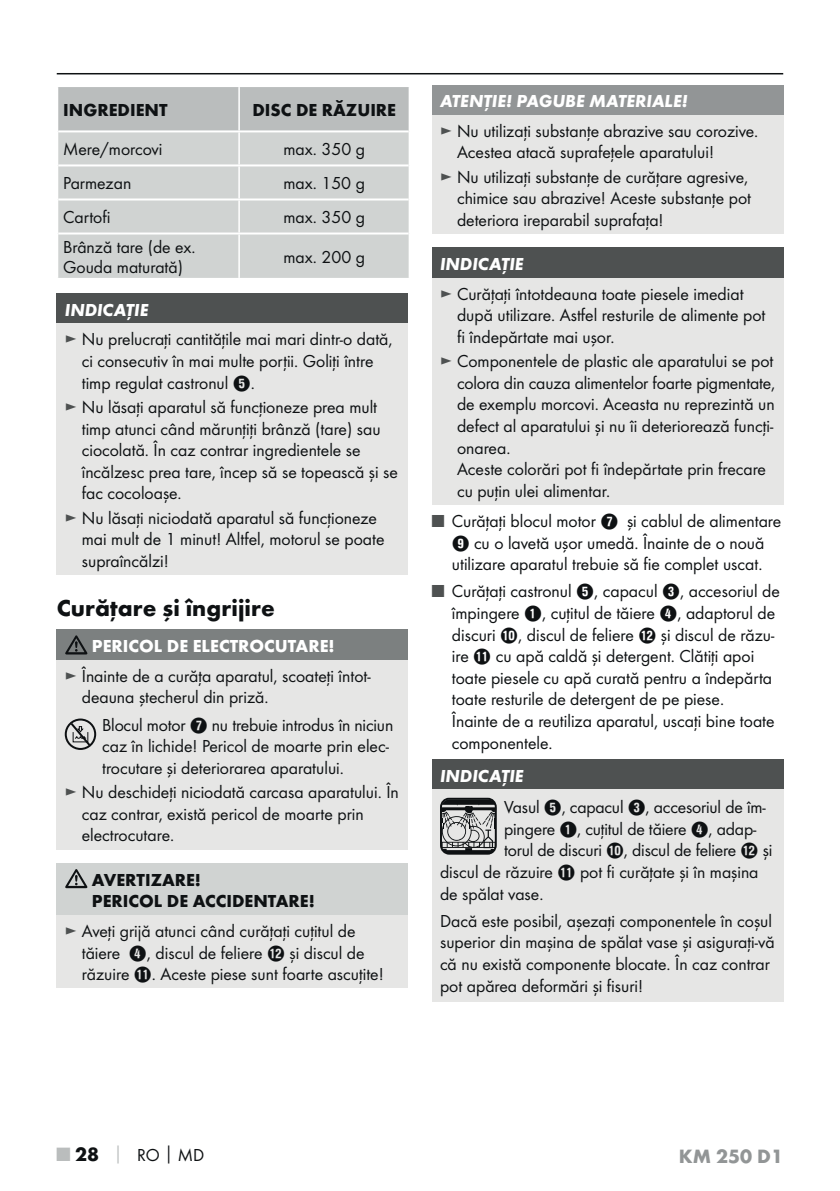
<style>
.page{position:relative;width:840px;height:1191px;background:#fff}
.page>*{position:absolute;margin:0;border:0;box-sizing:border-box;transform-origin:0 0}
.t1{font:700 24px "Futura";color:#0e1113}
.t2{font:700 20px "Futura";color:#929596}
.t3{font:18px/21.6px "Futura Boo";color:#0e1113}
.t4{font:700 18px/21.6px "Futura";color:#0e1113}
.t5{font:italic 700 18px "Futura";color:#fff}
.t6{font:700 18px "Futura";color:#fff}
.s1{color:#4e5151}
.s2{font-family:"Hako PI Nummern"}
.s3{font-family:"Futura";font-weight:700;font-size:20px;color:#babdbd}
.s4{font-family:"Futura";font-weight:700;font-size:20px}
.s5{font-family:"Futura";font-weight:700;color:#babdbd}
.s6{font-family:"Futura";font-weight:700}
</style>
<div class="page">
<hr style="left:57px;top:73px;width:725px;height:1px;background:#0e1113">
<div style="left:58px;top:87px;width:350px;height:43px;background:#babdbd"></div>
<div style="left:58px;top:132px;width:350px;height:146px;background:#d0d3d2"></div>
<hr style="left:58px;top:164px;width:350px;height:2px;background:#fff">
<hr style="left:58px;top:198px;width:350px;height:2px;background:#fff">
<hr style="left:58px;top:232px;width:350px;height:2px;background:#fff">
<hr style="left:238px;top:87px;width:2px;height:43px;background:#fff">
<hr style="left:238px;top:132px;width:2px;height:32px;background:#fff">
<hr style="left:238px;top:166px;width:2px;height:32px;background:#fff">
<hr style="left:238px;top:200px;width:2px;height:32px;background:#fff">
<hr style="left:238px;top:234px;width:2px;height:44px;background:#fff">
<div style="left:57px;top:293px;width:351px;height:31px;background:#4e5151"></div>
<div style="left:57px;top:324px;width:351px;height:251px;background:#e6e6e5"></div>
<div style="left:57px;top:629px;width:351px;height:31px;background:#7c8080"></div>
<div style="left:57px;top:660px;width:351px;height:189px;background:#e6e6e5"></div>
<svg style="left:65px;top:635px;width:22px;height:19px"></svg>
<div style="left:65px;top:718px;width:31px;height:32px;border:2px solid #0e1113;border-radius:50%"></div>
<svg style="left:69px;top:721px;width:23px;height:27px"></svg>
<div style="left:57px;top:863px;width:351px;height:52px;background:#d0d3d2"></div>
<div style="left:57px;top:915px;width:351px;height:73px;background:#e6e6e5"></div>
<svg style="left:65px;top:869px;width:22px;height:19px"></svg>
<div style="left:432px;top:85px;width:350px;height:30px;background:#929596"></div>
<div style="left:432px;top:115px;width:350px;height:119px;background:#e6e6e5"></div>
<div style="left:432px;top:248px;width:350px;height:30px;background:#4e5151"></div>
<div style="left:432px;top:278px;width:350px;height:227px;background:#e6e6e5"></div>
<div style="left:432px;top:759px;width:350px;height:30px;background:#4e5151"></div>
<div style="left:432px;top:789px;width:350px;height:213px;background:#e6e6e5"></div>
<svg style="left:440px;top:797px;width:56px;height:57px"></svg>
<p class="t4" style="left:63px;top:101px;width:106px">INGREDIENT</p>
<p class="t4" style="left:252px;top:101px;width:145px">DISC DE RĂZUIRE</p>
<p class="t3" style="left:63px;top:139px;width:101px">Mere/morcovi</p>
<p class="t3" style="left:283px;top:139px;width:83px">max. 350 g</p>
<p class="t3" style="left:63px;top:173px;width:70px">Parmezan</p>
<p class="t3" style="left:283px;top:173px;width:83px">max. 150 g</p>
<p class="t3" style="left:63px;top:207px;width:49px">Cartofi</p>
<p class="t3" style="left:283px;top:207px;width:83px">max. 350 g</p>
<p class="t3" style="left:63px;top:238px;width:134px;line-height:20px">Brânză tare (de ex.<br>Gouda maturată)</p>
<p class="t3" style="left:283px;top:247px;width:83px">max. 200 g</p>
<p class="t5" style="left:65px;top:304px;width:85px">INDICAŢIE</p>
<p class="t3" style="left:82px;top:329px;width:312px;text-indent:-17px"><span class="s1">►</span> Nu prelucraţi cantităţile mai mari dintr-o dată, ci consecutiv în mai multe porţii. Goliţi între timp regulat castronul <span class="s2">5</span>.</p>
<p class="t3" style="left:82px;top:397px;width:317px;text-indent:-17px"><span class="s1">►</span> Nu lăsaţi aparatul să funcţioneze prea mult timp atunci când mărunţiţi brânză (tare) sau ciocolată. În caz contrar ingredientele se încălzesc prea tare, încep să se topească și se fac cocoloașe.</p>
<p class="t3" style="left:82px;top:508px;width:304px;text-indent:-17px"><span class="s1">►</span> Nu lăsaţi niciodată aparatul să funcţioneze mai mult de 1 minut! Altfel, motorul se poate supraîncălzi!</p>
<h1 class="t1" style="left:57px;top:598px;width:219px">Curăţare şi îngrijire</h1>
<p class="t6" style="left:92px;top:639px;width:244px">PERICOL DE ELECTROCUTARE!</p>
<p class="t3" style="left:82px;top:666px;width:290px;text-indent:-17px"><span class="s1">►</span> Înainte de a curăţa aparatul, scoateţi întot&shy;deauna ştecherul din priză.</p>
<p class="t3" style="left:102px;top:714px;width:292px">Blocul motor <span class="s2">7</span> nu trebuie introdus în niciun caz în lichide! Pericol de moarte prin elec&shy;trocutare şi deteriorarea aparatului.</p>
<p class="t3" style="left:82px;top:782px;width:318px;text-indent:-17px"><span class="s1">►</span> Nu deschideţi niciodată carcasa aparatului. În caz contrar, există pericol de moarte prin electrocutare.</p>
<p class="t4" style="left:92px;top:870px;width:224px">AVERTIZARE!<br>PERICOL DE ACCIDENTARE!</p>
<p class="t3" style="left:82px;top:921px;width:303px;text-indent:-17px"><span class="s1">►</span> Aveţi grijă atunci când curăţaţi cuţitul de tăiere <span class="s2">4</span>, discul de feliere <span class="s2">W</span> și discul de răzuire <span class="s2">Q</span>. Aceste piese sunt foarte ascuţite!</p>
<p class="t5" style="left:440px;top:95px;width:249px">ATENŢIE! PAGUBE MATERIALE!</p>
<p class="t3" style="left:457px;top:121px;width:303px;text-indent:-17px"><span class="s1">►</span> Nu utilizaţi substanţe abrazive sau corozive.<br>Acestea atacă suprafeţele aparatului!</p>
<p class="t3" style="left:457px;top:167px;width:295px;text-indent:-17px"><span class="s1">►</span> Nu utilizaţi substanţe de curăţare agresive, chimice sau abrazive! Aceste substanţe pot deteriora ireparabil suprafaţa!</p>
<p class="t5" style="left:440px;top:258px;width:85px">INDICAŢIE</p>
<p class="t3" style="left:457px;top:284px;width:310px;text-indent:-17px"><span class="s1">►</span> Curăţaţi întotdeauna toate piesele imediat după utilizare. Astfel resturile de alimente pot fi îndepărtate mai uşor.</p>
<p class="t3" style="left:457px;top:351px;width:319px;text-indent:-17px"><span class="s1">►</span> Componentele de plastic ale aparatului se pot colora din cauza alimentelor foarte pigmentate, de exemplu morcovi. Aceasta nu reprezintă un defect al aparatului și nu îi deteriorează funcţi&shy;onarea.<br>Aceste colorări pot fi îndepărtate prin frecare cu puţin ulei alimentar.</p>
<p class="t3" style="left:432px;top:511px;width:350px;text-align:center"><span class="s1">■</span> Curăţaţi blocul motor <span class="s2">7</span> şi cablul de alimentare<br><span class="s2">9</span> cu o lavetă uşor umedă. Înainte de o nouă utilizare aparatul trebuie să fie complet uscat.</p>
<p class="t3" style="left:451px;top:581px;width:329px;text-indent:-20px"><span class="s1">■</span> Curăţaţi castronul <span class="s2">5</span>, capacul <span class="s2">3</span>, accesoriul de împingere <span class="s2">1</span>, cuţitul de tăiere <span class="s2">4</span>, adaptorul de discuri <span class="s2">0</span>, discul de feliere <span class="s2">W</span> și discul de răzu&shy;ire <span class="s2">Q</span> cu apă caldă și detergent. Clătiţi apoi toate piesele cu apă curată pentru a îndepărta toate resturile de detergent de pe piese.<br>Înainte de a reutiliza aparatul, uscaţi bine toate componentele.</p>
<p class="t5" style="left:440px;top:769px;width:85px">INDICAŢIE</p>
<p class="t3" style="left:504px;top:797px;width:263px">Vasul <span class="s2">5</span>, capacul <span class="s2">3</span>, accesoriul de îm-</p>
<p class="t3" style="left:504px;top:819px;width:253px">pingere <span class="s2">1</span>, cuţitul de tăiere <span class="s2">4</span>, adap-</p>
<p class="t3" style="left:504px;top:840px;width:270px">torul de discuri <span class="s2">0</span>, discul de feliere <span class="s2">W</span> și</p>
<p class="t3" style="left:440px;top:862px;width:320px">discul de răzuire <span class="s2">Q</span> pot fi curăţate și în mașina</p>
<p class="t3" style="left:440px;top:883px;width:105px">de spălat vase.</p>
<p class="t3" style="left:440px;top:911px;width:336px">Dacă este posibil, așezaţi componentele în coșul superior din mașina de spălat vase și asiguraţi-vă că nu există componente blocate. În caz contrar pot apărea deformări și fisuri!</p>
<p class="t3" style="left:57px;top:1145px;width:149px"><span class="s3">■</span> <span class="s4">28</span> <span class="s5">│</span> RO<span class="s6">│</span>MD</p>
<p class="t2" style="left:678px;top:1148px;width:106px">KM 250 D1</p>
</div>
